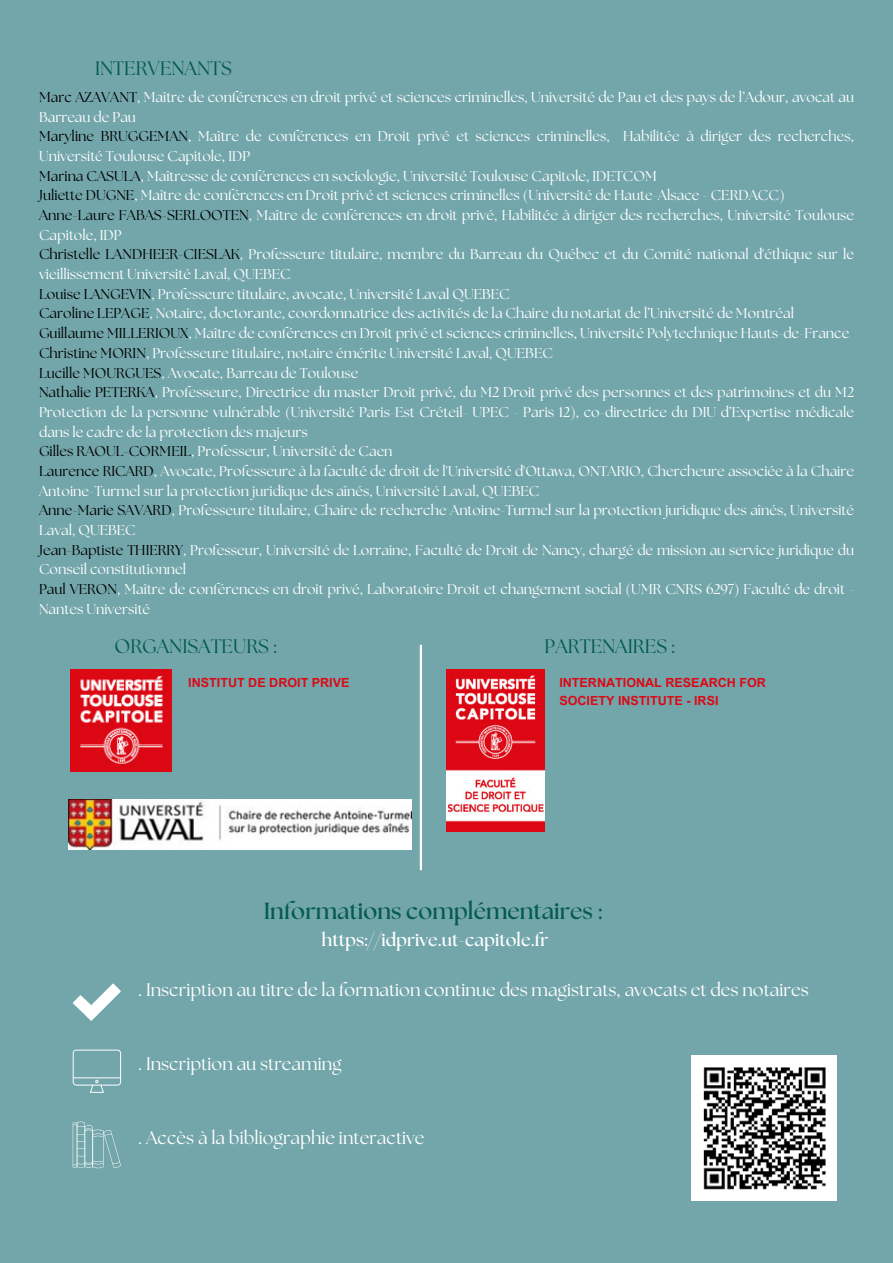
<style>
.page{position:relative;width:893px;height:1263px;background:#73a6ab}
.page>*{position:absolute;margin:0;border:0;box-sizing:border-box;transform-origin:0 0}
.t1{font:700 23.25px "The Seasons";color:#045b4e}
.t2{font:19.5px "The Seasons";color:#045b4e}
.t3{font:18px "The Seasons";color:#fff}
.t4{font:700 18px "The Seasons";color:#fff}
.t5{font:14.25px/19.6px "The Seasons";color:#fff}
.t6{font:700 12.6px "Arial MT Pro";color:#db0915}
.s1{color:#000}
</style>
<div class="page">
<img style="left:446px;top:669px;width:98px;height:163px">
<img style="left:70px;top:669px;width:102px;height:102px">
<hr style="left:420px;top:645px;width:2px;height:225px;background:#fff">
<svg style="left:73px;top:1049px;width:48px;height:44px"></svg>
<svg style="left:73px;top:1121px;width:48px;height:47px"></svg>
<img style="left:69px;top:799px;width:343px;height:51px">
<svg style="left:73px;top:983px;width:48px;height:37px"></svg>
<img style="left:691px;top:1055px;width:145px;height:145px">
<p class="t2" style="left:95px;top:59px;width:138px">INTERVENANTS</p>
<p class="t5" style="left:39px;top:88px;width:816px"><span class="s1">Marc AZAVANT</span>, Maître de conférences en droit privé et sciences criminelles, Université de Pau et des pays de l’Adour, avocat au Barreau de Pau<br><span class="s1">Maryline BRUGGEMAN</span>, Maître de conférences en Droit privé et sciences criminelles, Habilitée à diriger des recherches, Université Toulouse Capitole, IDP<br><span class="s1">Marina CASULA</span>, Maîtresse de conférences en sociologie, Université Toulouse Capitole, IDETCOM<br><span class="s1">Juliette DUGNE</span>, Maître de conférences en Droit privé et sciences criminelles (Université de Haute-Alsace - CERDACC)<br><span class="s1">Anne-Laure FABAS-SERLOOTEN</span>, Maître de conférences en droit privé, Habilitée à diriger des recherches, Université Toulouse Capitole, IDP<br><span class="s1">Christelle LANDHEER-CIESLAK</span>, Professeure titulaire, membre du Barreau du Québec et du Comité national d'éthique sur le vieillissement Université Laval, QUEBEC<br><span class="s1">Louise LANGEVIN</span>, Professeure titulaire, avocate, Université Laval QUEBEC<br><span class="s1">Caroline LEPAGE</span>, Notaire, doctorante, coordonnatrice des activités de la Chaire du notariat de l’Université de Montréal <span class="s1">Guillaume MILLERIOUX</span>, Maître de conférences en Droit privé et sciences criminelles, Université Polytechnique Hauts-de-France <span class="s1">Christine MORIN</span>, Professeure titulaire, notaire émérite Université Laval, QUEBEC<br><span class="s1">Lucille MOURGUES</span>, Avocate, Barreau de Toulouse<br><span class="s1">Nathalie PETERKA</span>, Professeure, Directrice du master Droit privé, du M2 Droit privé des personnes et des patrimoines et du M2<br>Protection de la personne vulnérable (Université Paris-Est Créteil- UPEC - Paris 12), co-directrice du DIU d’Expertise médicale dans le cadre de la protection des majeurs<br><span class="s1">Gilles RAOUL-CORMEIL</span>, Professeur, Université de Caen<br><span class="s1">Laurence RICARD</span>, Avocate, Professeure à la faculté de droit de l'Université d'Ottawa, ONTARIO, Chercheure associée à la Chaire Antoine-Turmel sur la protection juridique des aînés, Université Laval, QUEBEC<br><span class="s1">Anne-Marie SAVARD</span>, Professeure titulaire, Chaire de recherche Antoine-Turmel sur la protection juridique des aînés, Université Laval, QUEBEC<br><span class="s1">Jean-Baptiste THIERRY</span>, Professeur, Université de Lorraine, Faculté de Droit de Nancy, chargé de mission au service juridique du Conseil constitutionnel<br><span class="s1">Paul VERON</span>, Maître de conférences en droit privé, Laboratoire Droit et changement social (UMR CNRS 6297) Faculté de droit - Nantes Université</p>
<h1 class="t2" style="left:114px;top:637px;width:163px">ORGANISATEURS :</h1>
<h1 class="t6" style="left:188px;top:678px;width:163px">INSTITUT DE DROIT PRIVE</h1>
<p class="t2" style="left:544px;top:637px;width:131px">PARTENAIRES :</p>
<p class="t6" style="left:559px;top:678px;width:208px">INTERNATIONAL RESEARCH FOR</p>
<p class="t6" style="left:559px;top:695px;width:161px">SOCIETY INSTITUTE - IRSI</p>
<p class="t1" style="left:264px;top:900px;width:339px">Informations complémentaires :</p>
<p class="t4" style="left:322px;top:932px;width:228px">https://idprive.ut-capitole.fr</p>
<p class="t3" style="left:138px;top:981px;width:672px">. Inscription au titre de la formation continue des magistrats, avocats et des notaires</p>
<h2 class="t3" style="left:138px;top:1055px;width:205px">. Inscription au streaming</h2>
<h3 class="t3" style="left:138px;top:1130px;width:288px">. Accès à la bibliographie interactive</h3>
</div>
